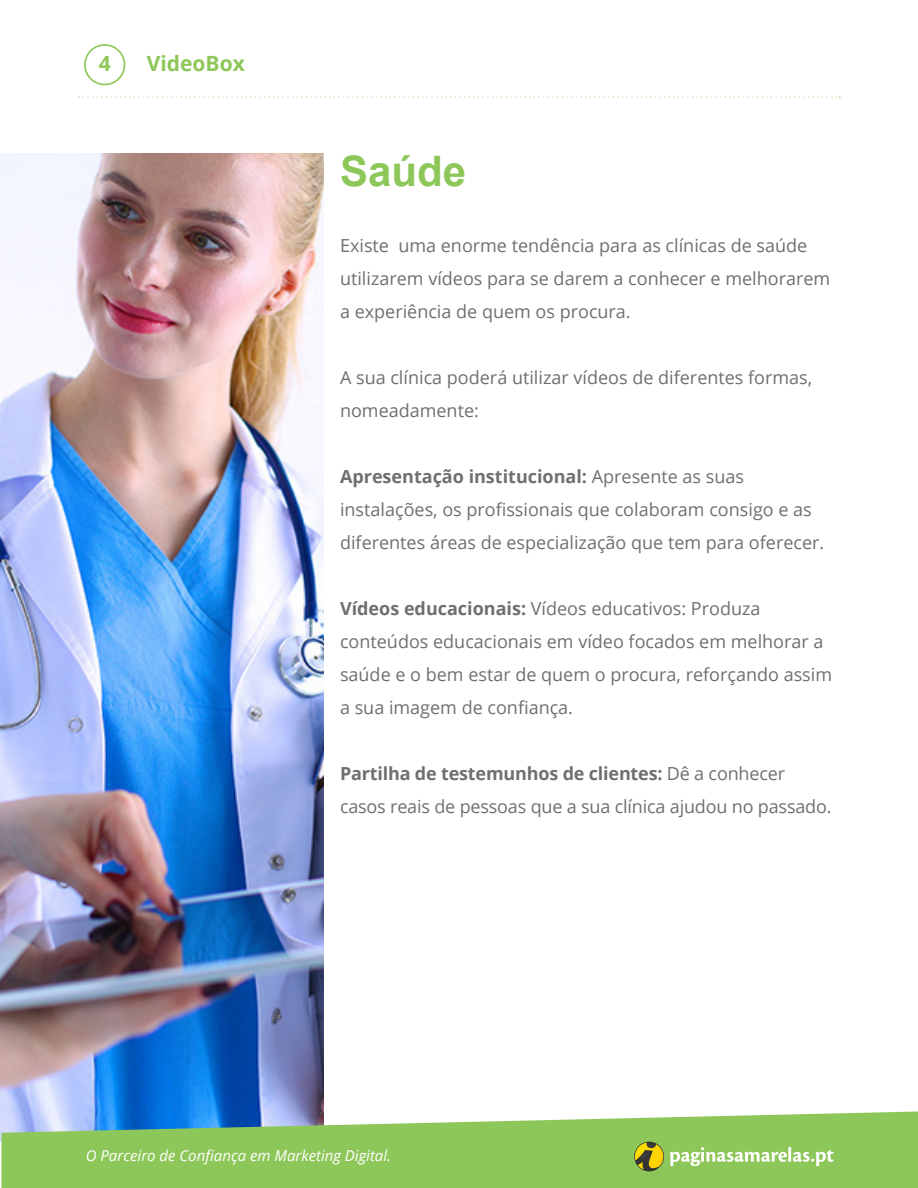
<style>
.page{position:relative;width:918px;height:1188px;background:#fff}
.page>*{position:absolute;margin:0;border:0;box-sizing:border-box;transform-origin:0 0}
.t1{font:700 42px "Arial";color:#8ec759}
.t2{font:700 21px "Open Sans";color:#8ec759}
.t3{font:18px/33px "Open Sans";color:#6f6f6f}
.t4{font:italic 15px "Open Sans";color:#fff}
.s1{font-weight:700}
</style>
<div class="page">
<svg style="left:84px;top:44px;width:41px;height:41px"></svg>
<svg style="left:79px;top:96px;width:761px;height:2px"></svg>
<img style="left:0;top:153px;width:323px;height:989px">
<svg style="left:1px;top:1111px;width:917px;height:77px;fill:#8ec759"></svg>
<svg style="left:634px;top:1142px;width:30px;height:29px"></svg>
<svg style="left:635px;top:1142px;width:28px;height:28px"></svg>
<svg style="left:670px;top:1147px;width:164px;height:19px"></svg>
<p class="t2" style="left:99px;top:48px;width:14px">4</p>
<p class="t2" style="left:147px;top:49px;width:100px">VideoBox</p>
<h1 class="t1" style="left:340px;top:143px;width:128px">Saúde</h1>
<p class="t3" style="left:340px;top:229px;width:492px">Existe uma enorme tendência para as clínicas de saúde utilizarem vídeos para se darem a conhecer e melhorarem a experiência de quem os procura.</p>
<p class="t3" style="left:340px;top:361px;width:474px">A sua clínica poderá utilizar vídeos de diferentes formas, nomeadamente:</p>
<p class="t3" style="left:340px;top:460px;width:486px"><span class="s1">Apresentação institucional:</span> Apresente as suas instalações, os profissionais que colaboram consigo e as diferentes áreas de especialização que tem para oferecer.</p>
<p class="t3" style="left:340px;top:591px;width:494px"><span class="s1">Vídeos educacionais:</span> Vídeos educativos: Produza conteúdos educacionais em vídeo focados em melhorar a saúde e o bem estar de quem o procura, reforçando assim a sua imagem de confiança.</p>
<p class="t3" style="left:340px;top:756px;width:493px"><span class="s1">Partilha de testemunhos de clientes:</span> Dê a conhecer casos reais de pessoas que a sua clínica ajudou no passado.</p>
<p class="t4" style="left:86px;top:1146px;width:307px">O Parceiro de Confiança em Marketing Digital.</p>
</div>
